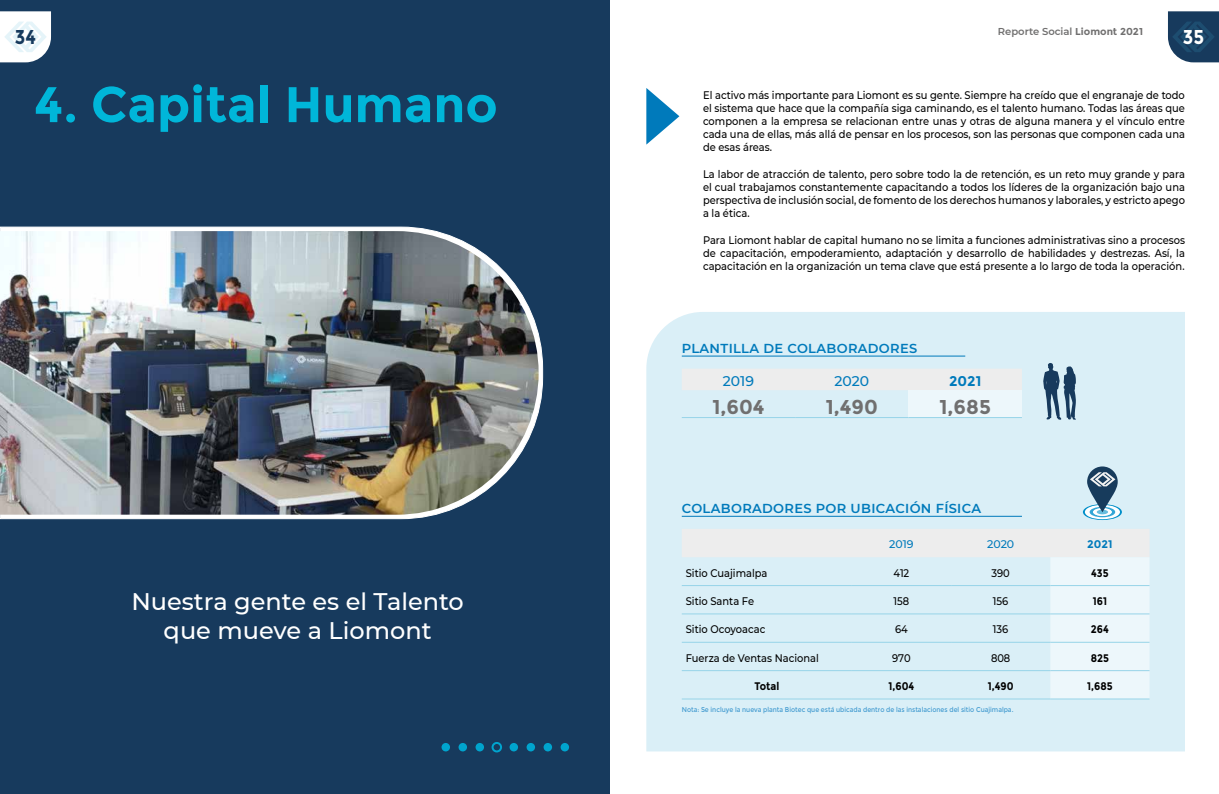
<style>
.page{position:relative;width:1219px;height:794px;background:#fff}
.page>*{position:absolute;margin:0;border:0;box-sizing:border-box;transform-origin:0 0}
.t1{font:700 50px "Montserrat";color:#00b6d9}
.t2{font:500 24px/28.8px "Montserrat";color:#fff;text-align:center}
.t3{font:700 20px "Montserrat";color:#706f6f}
.t4{font:700 20px "Montserrat";color:#fff;scale:.9 1}
.t5{font:700 20px "Montserrat";color:#173a5d;scale:.9 1}
.t6{font:500 14px "Montserrat";letter-spacing:-.005em;color:#007abb}
.t7{font:700 14px "Montserrat";color:#007abb}
.t8{font:600 13px "Montserrat";letter-spacing:.025em;color:#007abb}
.t9{font:500 11px/13.2px "Montserrat";color:#000;text-align:justify;scale:.9 1}
.t10{font:700 11px "Montserrat";color:#000;scale:.9 1}
.t11{font:500 11px "Montserrat";letter-spacing:-.005em;color:#007abb}
.t12{font:700 11px "Montserrat";color:#007abb}
.t13{font:600 10px "Montserrat";color:#706f6f}
.t14{font:7px "Montserrat";color:#469dd1;scale:.9 1}
.s1{font-weight:700}
</style>
<div class="page">
<div style="left:0;top:0;width:609px;height:794px;background:#173a5d"></div>
<div style="left:441px;top:743px;width:9px;height:8px;background:#00a4ce;border-radius:50%"></div>
<div style="left:476px;top:743px;width:8px;height:8px;background:#00a4ce;border-radius:50%"></div>
<div style="left:510px;top:743px;width:8px;height:8px;background:#00a4ce;border-radius:50%"></div>
<div style="left:459px;top:743px;width:8px;height:8px;background:#00a4ce;border-radius:50%"></div>
<div style="left:492px;top:742px;width:10px;height:10px;border:2px solid #00a4ce;border-radius:50%"></div>
<div style="left:527px;top:743px;width:8px;height:8px;background:#00a4ce;border-radius:50%"></div>
<div style="left:544px;top:743px;width:8px;height:8px;background:#00a4ce;border-radius:50%"></div>
<div style="left:561px;top:743px;width:8px;height:8px;background:#00a4ce;border-radius:50%"></div>
<svg style="left:0;top:227px;width:543px;height:292px"></svg>
<img style="left:0;top:231px;width:539px;height:283px">
<div style="left:646px;top:312px;width:539px;height:439px;background:#daeff7"></div>
<svg style="left:1168px;top:11px;width:51px;height:51px;background:#25496a"></svg>
<div style="left:682px;top:369px;width:340px;height:21px;background:#ededed"></div>
<div style="left:909px;top:390px;width:113px;height:27px;background:#edf7fb"></div>
<hr style="left:682px;top:417px;width:113px;height:1px;background:#97d4e8">
<hr style="left:795px;top:417px;width:114px;height:1px;background:#97d4e8">
<hr style="left:909px;top:417px;width:113px;height:1px;background:#97d4e8">
<hr style="left:682px;top:356px;width:283px;height:1px;background:#007abb">
<hr style="left:682px;top:516px;width:340px;height:1px;background:#007abb">
<svg style="left:682px;top:529px;width:467px;height:170px;background:#dfeff5"></svg>
<hr style="left:682px;top:585px;width:170px;height:1px;background:#97d4e8">
<hr style="left:852px;top:585px;width:99px;height:1px;background:#97d4e8">
<hr style="left:951px;top:585px;width:99px;height:1px;background:#97d4e8">
<hr style="left:1050px;top:585px;width:99px;height:1px;background:#97d4e8">
<hr style="left:682px;top:614px;width:170px;height:1px;background:#97d4e8">
<hr style="left:852px;top:614px;width:99px;height:1px;background:#97d4e8">
<hr style="left:951px;top:614px;width:99px;height:1px;background:#97d4e8">
<hr style="left:1050px;top:614px;width:99px;height:1px;background:#97d4e8">
<hr style="left:682px;top:642px;width:170px;height:1px;background:#97d4e8">
<hr style="left:852px;top:642px;width:99px;height:1px;background:#97d4e8">
<hr style="left:951px;top:642px;width:99px;height:1px;background:#97d4e8">
<hr style="left:1050px;top:642px;width:99px;height:1px;background:#97d4e8">
<hr style="left:682px;top:670px;width:170px;height:1px;background:#97d4e8">
<hr style="left:852px;top:670px;width:99px;height:1px;background:#97d4e8">
<hr style="left:951px;top:670px;width:99px;height:1px;background:#97d4e8">
<hr style="left:1050px;top:670px;width:99px;height:1px;background:#97d4e8">
<hr style="left:682px;top:699px;width:170px;height:1px;background:#97d4e8">
<hr style="left:852px;top:699px;width:99px;height:1px;background:#97d4e8">
<hr style="left:951px;top:699px;width:99px;height:1px;background:#97d4e8">
<hr style="left:1050px;top:699px;width:99px;height:1px;background:#97d4e8">
<svg style="left:646px;top:88px;width:33px;height:57px"></svg>
<svg style="left:1083px;top:504px;width:39px;height:16px"></svg>
<svg style="left:1085px;top:505px;width:35px;height:14px"></svg>
<svg style="left:1087px;top:466px;width:31px;height:51px;background:#7595ab"></svg>
<svg style="left:1043px;top:363px;width:33px;height:57px;background:#708ca3"></svg>
<svg style="left:0;top:11px;width:51px;height:51px;background:#ecf1f4"></svg>
<h3 class="t5" style="left:15px;top:25px;width:25px">34</h3>
<h1 class="t1" style="left:34px;top:75px;width:465px">4. Capital Humano</h1>
<h2 class="t2" style="left:131px;top:586px;width:334px">Nuestra gente es el Talento que mueve a Liomont</h2>
<p class="t13" style="left:998px;top:25px;width:147px">Reporte Social <span class="s1">Liomont 2021</span></p>
<h3 class="t4" style="left:1183px;top:25px;width:25px">35</h3>
<p class="t9" style="left:703px;top:88px;width:537px">El activo más importante para Liomont es su gente. Siempre ha creído que el engranaje de todo el sistema que hace que la compañía siga caminando, es el talento humano. Todas las áreas que componen a la empresa se relacionan entre unas y otras de alguna manera y el vínculo entre cada una de ellas, más allá de pensar en los procesos, son las personas que componen cada una de esas áreas.</p>
<p class="t9" style="left:703px;top:167px;width:537px">La labor de atracción de talento, pero sobre todo la de retención, es un reto muy grande y para el cual trabajamos constantemente capacitando a todos los líderes de la organización bajo una perspectiva de inclusión social, de fomento de los derechos humanos y laborales, y estricto apego a la ética.</p>
<p class="t9" style="left:703px;top:233px;width:537px">Para Liomont hablar de capital humano no se limita a funciones administrativas sino a procesos de capacitación, empoderamiento, adaptación y desarrollo de habilidades y destrezas. Así, la capacitación en la organización un tema clave que está presente a lo largo de toda la operación.</p>
<p class="t8" style="left:682px;top:339px;width:237px">PLANTILLA DE COLABORADORES</p>
<p class="t6" style="left:723px;top:371px;width:33px">2019</p>
<p class="t6" style="left:834px;top:371px;width:36px">2020</p>
<p class="t7" style="left:949px;top:373px;width:34px">2021</p>
<h3 class="t3" style="left:712px;top:394px;width:54px">1,604</h3>
<h3 class="t3" style="left:826px;top:394px;width:54px">1,490</h3>
<h3 class="t3" style="left:940px;top:394px;width:53px">1,685</h3>
<p class="t8" style="left:682px;top:499px;width:301px">COLABORADORES POR UBICACIÓN FÍSICA</p>
<p class="t11" style="left:889px;top:537px;width:26px">2019</p>
<p class="t11" style="left:987px;top:537px;width:29px">2020</p>
<p class="t12" style="left:1087px;top:538px;width:27px">2021</p>
<p class="t9" style="left:686px;top:566px;width:92px">Sitio Cuajimalpa</p>
<p class="t9" style="left:894px;top:566px;width:19px">412</p>
<p class="t9" style="left:991px;top:566px;width:22px">390</p>
<p class="t10" style="left:1091px;top:566px;width:21px">435</p>
<p class="t9" style="left:686px;top:594px;width:77px">Sitio Santa Fe</p>
<p class="t9" style="left:894px;top:594px;width:19px">158</p>
<p class="t9" style="left:993px;top:594px;width:19px">156</p>
<p class="t10" style="left:1093px;top:594px;width:17px">161</p>
<p class="t9" style="left:686px;top:622px;width:90px">Sitio Ocoyoacac</p>
<p class="t9" style="left:895px;top:622px;width:16px">64</p>
<p class="t9" style="left:993px;top:622px;width:19px">136</p>
<p class="t10" style="left:1091px;top:623px;width:22px">264</p>
<p class="t9" style="left:686px;top:651px;width:150px">Fuerza de Ventas Nacional</p>
<p class="t9" style="left:892px;top:651px;width:22px">970</p>
<p class="t9" style="left:991px;top:651px;width:23px">808</p>
<p class="t10" style="left:1091px;top:651px;width:22px">825</p>
<p class="t10" style="left:754px;top:679px;width:29px">Total</p>
<p class="t10" style="left:888px;top:679px;width:30px">1,604</p>
<p class="t10" style="left:988px;top:679px;width:30px">1,490</p>
<p class="t10" style="left:1087px;top:679px;width:30px">1,685</p>
<p class="t14" style="left:682px;top:705px;width:370px">Nota: Se incluye la nueva planta Biotec que está ubicada dentro de las instalaciones del sitio Cuajimalpa.</p>
</div>
